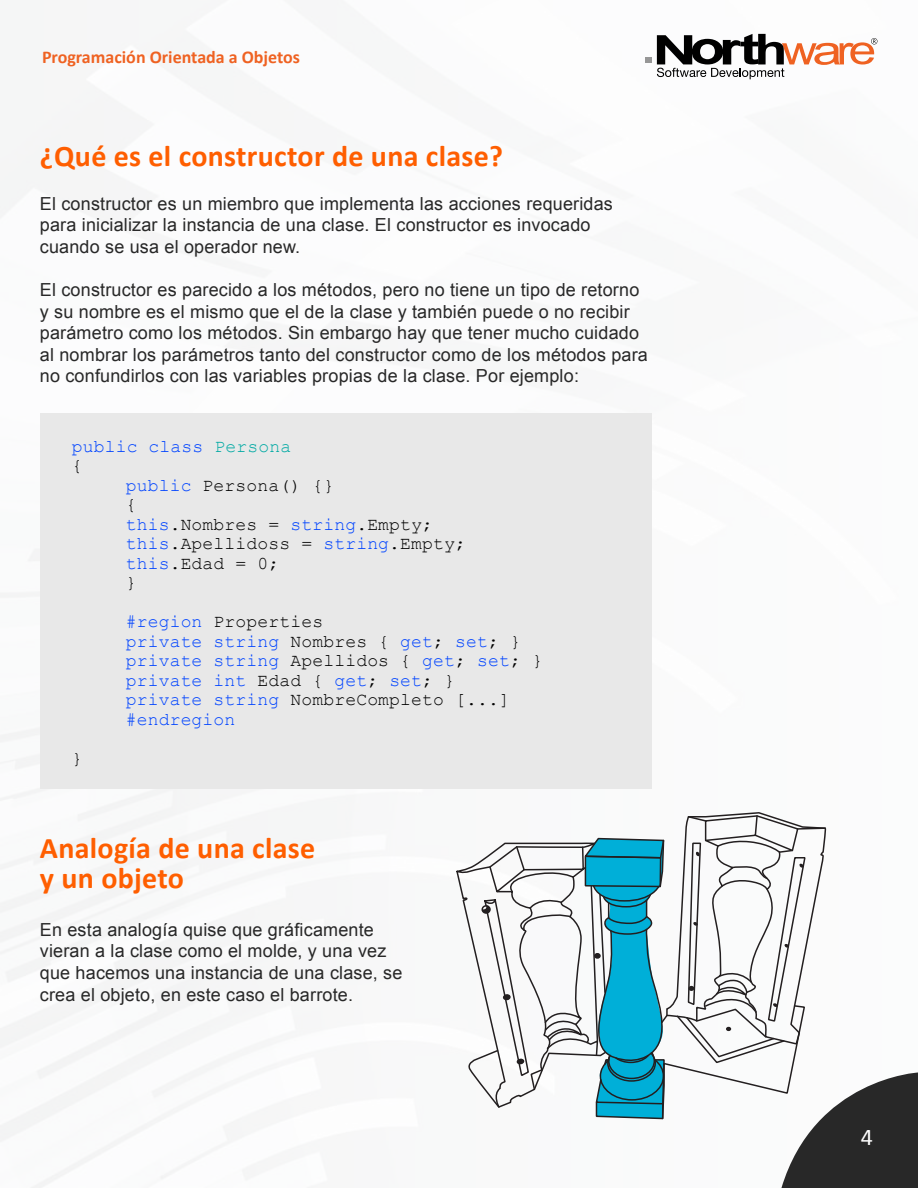
<style>
.page{position:relative;width:918px;height:1188px;background:#fff}
.page>*{position:absolute;margin:0;border:0;box-sizing:border-box;transform-origin:0 0}
.t1{font:700 30px/30px "Calibri";letter-spacing:.01em;color:#ff5e00}
.t2{font:24px "Calibri";color:#fff}
.t3{font:18px/21.6px "Arial";letter-spacing:.01em;color:#282828}
.t4{font:18px/19.5px "Courier New";letter-spacing:.01em;color:#0043ff}
.t5{font:18px/19.5px "Courier New";letter-spacing:.01em;color:#000}
.t6{font:700 18px "Calibri";color:#ef6222}
.s1{color:#00a9a3}
.s2{color:#000}
.s3{color:#0043ff}
</style>
<div class="page">
<svg style="left:645px;top:58px;width:6px;height:5px"></svg>
<svg style="left:657px;top:34px;width:220px;height:45px"></svg>
<div style="left:40px;top:414px;width:611px;height:375px;background:#e8e8e8"></div>
<svg style="left:456px;top:811px;width:462px;height:377px"></svg>
<p class="t6" style="left:42px;top:46px;width:260px">Programación Orientada a Objetos</p>
<h1 class="t1" style="left:40px;top:141px;width:465px">¿Qué es el constructor de una clase?</h1>
<p class="t3" style="left:40px;top:193px;width:575px">El constructor es un miembro que implementa las acciones requeridas para inicializar la instancia de una clase. El constructor es invocado cuando se usa el operador new.</p>
<p class="t3" style="left:40px;top:279px;width:610px">El constructor es parecido a los métodos, pero no tiene un tipo de retorno y su nombre es el mismo que el de la clase y también puede o no recibir parámetro como los métodos. Sin embargo hay que tener mucho cuidado al nombrar los parámetros tanto del constructor como de los métodos para no confundirlos con las variables propias de la clase. Por ejemplo:</p>
<p class="t4" style="left:72px;top:436px;width:221px">public class <span class="s1">Persona </span><span class="s2">{</span></p>
<p class="t5" style="left:126px;top:475px;width:342px"><span class="s3">public</span> Persona() {}<br>{<br><span class="s3">this</span>.Nombres = <span class="s3">string</span>.Empty; <span class="s3">this</span>.Apellidoss = <span class="s3">string</span>.Empty; <span class="s3">this</span>.Edad = 0;<br>}</p>
<p class="t4" style="left:126px;top:611px;width:419px">#region <span class="s2">Properties<br></span>private string <span class="s2">Nombres {</span> get<span class="s2">;</span> set<span class="s2">; } </span>private string <span class="s2">Apellidos {</span> get<span class="s2">;</span> set<span class="s2">; } </span>private int <span class="s2">Edad {</span> get<span class="s2">;</span> set<span class="s2">; }<br></span>private string <span class="s2">NombreCompleto [...] </span>#endregion</p>
<p class="t5" style="left:72px;top:748px;width:12px">}</p>
<h1 class="t1" style="left:40px;top:833px;width:277px">Analogía de una clase y un objeto</h1>
<p class="t3" style="left:40px;top:919px;width:364px">En esta analogía quise que gráficamente vieran a la clase como el molde, y una vez que hacemos una instancia de una clase, se crea el objeto, en este caso el barrote.</p>
<h2 class="t2" style="left:861px;top:1122px;width:14px">4</h2>
</div>
